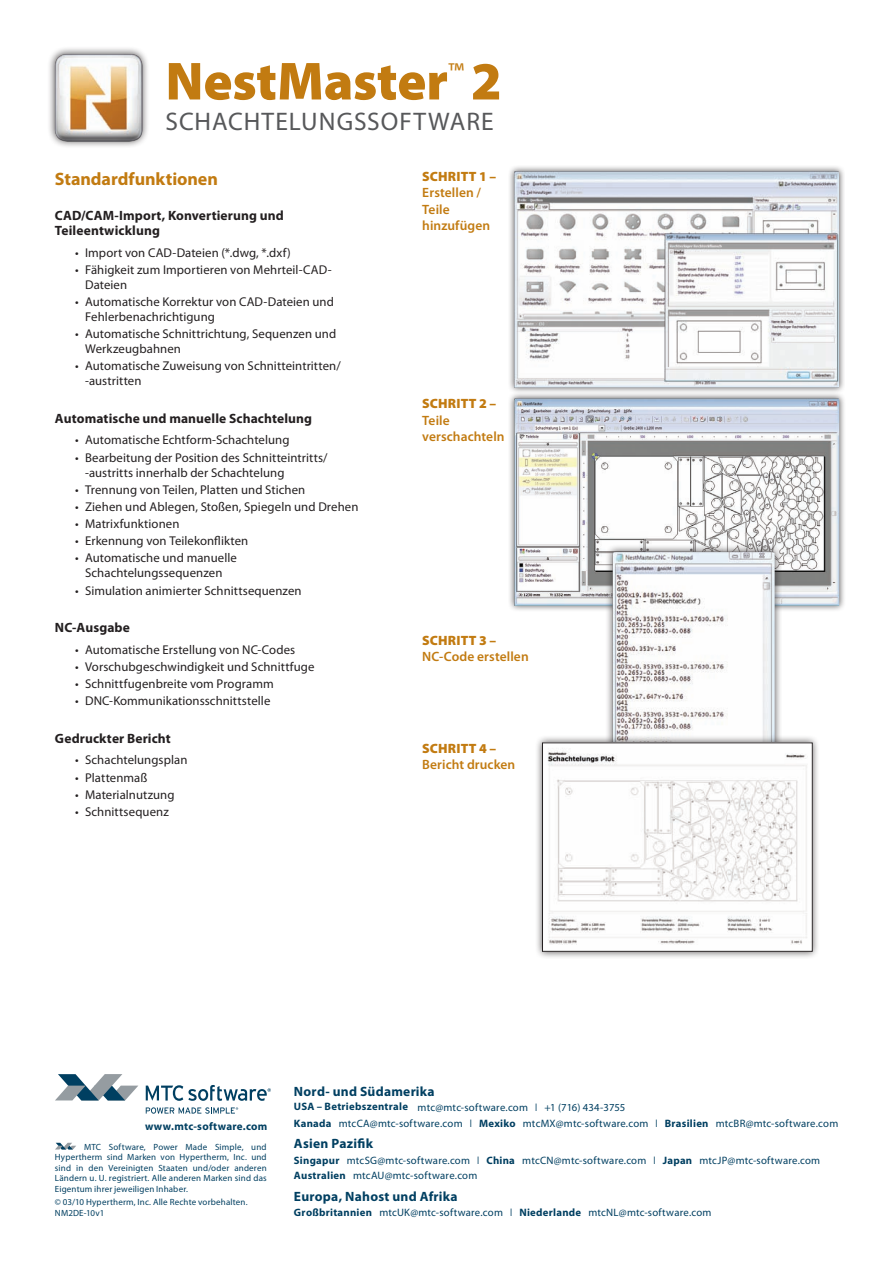
<style>
.page{position:relative;width:893px;height:1263px;background:#fff}
.page>*{position:absolute;margin:0;border:0;box-sizing:border-box;transform-origin:0 0}
.t1{font:900 54px "Myriad Pro";letter-spacing:-.005em;color:#c27b11}
.t2{font:25.5px "Myriad Pro";letter-spacing:.035em;color:#57585a}
.t3{font:700 18px "Myriad Pro";letter-spacing:-.005em;color:#c27b11}
.t4{font:700 13.5px/15px "Myriad Pro";letter-spacing:.01em;color:#231f20}
.t5{font:600 13.5px/16.2px "Myriad Pro";letter-spacing:.005em;color:#c27b11}
.t6{font:700 13.5px "Myriad Pro";letter-spacing:.02em;color:#003f61}
.t7{font:900 13.5px "Myriad Pro";letter-spacing:.015em;color:#c27b11}
.t8{font:12.75px/15px "Myriad Pro";letter-spacing:.005em;color:#231f20}
.t9{font:700 11.1px "Myriad Pro";letter-spacing:.025em;color:#003f61}
.t10{font:10.8px/15.1px "Myriad Pro";letter-spacing:.02em;color:#003f61}
.t11{font:9px/10.5px "Myriad Pro";letter-spacing:.015em;color:#003f61;text-align:justify}
.s1{font-weight:700}
</style>
<div class="page">
<div style="left:507px;top:391px;width:338px;height:221px;background:#231f20;opacity:.75"></div>
<img style="left:514px;top:398px;width:325px;height:208px">
<div style="left:507px;top:164px;width:338px;height:230px;background:#231f20;opacity:.75"></div>
<img style="left:514px;top:171px;width:325px;height:217px">
<div style="left:605px;top:544px;width:177px;height:271px;background:#231f20;opacity:.75"></div>
<img style="left:612px;top:552px;width:163px;height:183px">
<div style="left:534px;top:735px;width:286px;height:224px;background:#231f20;opacity:.75"></div>
<img style="left:544px;top:745px;width:266px;height:204px">
<div style="left:47px;top:46px;width:103px;height:103px;background:#231f20;opacity:.75"></div>
<img style="left:55px;top:54px;width:87px;height:88px">
<svg style="left:55px;top:1143px;width:21px;height:6px"></svg>
<svg style="left:55px;top:1074px;width:83px;height:26px"></svg>
<svg style="left:146px;top:1085px;width:125px;height:16px"></svg>
<svg style="left:146px;top:1107px;width:92px;height:6px"></svg>
<h1 class="t1" style="left:165px;top:45px;width:338px">NESTMASTER<sup>™</sup> 2</h1>
<h2 class="t2" style="left:165px;top:106px;width:330px">SCHACHTELUNGSSOFTWARE</h2>
<h3 class="t3" style="left:55px;top:167px;width:165px">Standardfunktionen</h3>
<p class="t4" style="left:55px;top:207px;width:230px">CAD/CAM-Import, Konvertierung und<br>Teileentwicklung</p>
<p class="t8" style="left:75px;top:245px;width:217px">• Import von CAD-Dateien (*.dwg, *.dxf)</p>
<p class="t8" style="left:85px;top:262px;width:248px;text-indent:-10px">• Fähigkeit zum Importieren von Mehrteil-CAD-<br>Dateien</p>
<p class="t8" style="left:85px;top:294px;width:250px;text-indent:-10px">• Automatische Korrektur von CAD-Dateien und<br>Fehlerbenachrichtigung</p>
<p class="t8" style="left:85px;top:326px;width:253px;text-indent:-10px">• Automatische Schnittrichtung, Sequenzen und<br>Werkzeugbahnen</p>
<p class="t8" style="left:85px;top:358px;width:257px;text-indent:-10px">• Automatische Zuweisung von Schnitteintritten/ -austritten</p>
<p class="t4" style="left:55px;top:410px;width:259px">Automatische und manuelle Schachtelung</p>
<p class="t8" style="left:75px;top:432px;width:216px">• Automatische Echtform-Schachtelung</p>
<p class="t8" style="left:85px;top:449px;width:244px;text-indent:-10px">• Bearbeitung der Position des Schnitteintritts/ -austritts innerhalb der Schachtelung</p>
<p class="t8" style="left:75px;top:482px;width:232px">• Trennung von Teilen, Platten und Stichen</p>
<p class="t8" style="left:75px;top:499px;width:285px">• Ziehen und Ablegen, Stoßen, Spiegeln und Drehen</p>
<p class="t8" style="left:75px;top:516px;width:106px">• Matrixfunktionen</p>
<p class="t8" style="left:75px;top:533px;width:175px">• Erkennung von Teilekonflikten</p>
<p class="t8" style="left:75px;top:550px;width:163px;text-align:center">• Automatische und manuelle<br>Schachtelungssequenzen</p>
<p class="t8" style="left:75px;top:582px;width:228px">• Simulation animierter Schnittsequenzen</p>
<p class="t4" style="left:55px;top:619px;width:77px">NC-Ausgabe</p>
<p class="t8" style="left:75px;top:642px;width:222px">• Automatische Erstellung von NC-Codes</p>
<p class="t8" style="left:75px;top:659px;width:241px">• Vorschubgeschwindigkeit und Schnittfuge</p>
<p class="t8" style="left:75px;top:676px;width:200px">• Schnittfugenbreite vom Programm</p>
<p class="t8" style="left:75px;top:693px;width:197px">• DNC-Kommunikationsschnittstelle</p>
<p class="t4" style="left:55px;top:730px;width:117px">Gedruckter Bericht</p>
<p class="t8" style="left:75px;top:752px;width:114px">• Schachtelungsplan</p>
<p class="t8" style="left:75px;top:769px;width:74px">• Plattenmaß</p>
<p class="t8" style="left:75px;top:787px;width:101px">• Materialnutzung</p>
<p class="t8" style="left:75px;top:804px;width:95px">• Schnittsequenz</p>
<p class="t7" style="left:422px;top:168px;width:75px">SCHRITT 1 –</p>
<p class="t5" style="left:422px;top:184px;width:69px">Erstellen /<br>Teile hinzufügen</p>
<p class="t7" style="left:422px;top:395px;width:75px">SCHRITT 2 –</p>
<p class="t5" style="left:422px;top:412px;width:84px">Teile verschachteln</p>
<p class="t7" style="left:422px;top:631px;width:75px">SCHRITT 3 –</p>
<p class="t5" style="left:422px;top:648px;width:108px">NC-Code erstellen</p>
<p class="t7" style="left:422px;top:739px;width:75px">SCHRITT 4 –</p>
<p class="t5" style="left:422px;top:756px;width:95px">Bericht drucken</p>
<p class="t9" style="left:145px;top:1119px;width:124px">www.mtc-software.com</p>
<p class="t11" style="left:55px;top:1141px;width:213px;text-indent:29px">MTC Software, Power Made Simple, und Hypertherm sind Marken von Hypertherm, Inc. und sind in den Vereinigten Staaten und/oder anderen Ländern u. U. registriert. Alle anderen Marken sind das Eigentum ihrer jeweiligen Inhaber.</p>
<p class="t11" style="left:55px;top:1197px;width:194px">© 03/10 Hypertherm, Inc. Alle Rechte vorbehalten.<br>NM2DE-10v1</p>
<p class="t6" style="left:294px;top:1083px;width:142px">Nord- und Südamerika</p>
<p class="t10" style="left:294px;top:1100px;width:546px"><span class="s1">USA – Betriebszentrale</span> mtc@mtc-software.com ❘ +1 (716) 434-3755<br><span class="s1">Kanada</span> mtcCA@mtc-software.com ❘ <span class="s1">Mexiko</span> mtcMX@mtc-software.com ❘ <span class="s1">Brasilien</span> mtcBR@mtc-software.com</p>
<p class="t6" style="left:294px;top:1135px;width:81px">Asien Pazifik</p>
<p class="t10" style="left:294px;top:1152px;width:528px"><span class="s1">Singapur</span> mtcSG@mtc-software.com ❘ <span class="s1">China</span> mtcCN@mtc-software.com ❘ <span class="s1">Japan</span> mtcJP@mtc-software.com<br><span class="s1">Australien</span> mtcAU@mtc-software.com</p>
<p class="t6" style="left:294px;top:1187px;width:165px">Europa, Nahost und Afrika</p>
<p class="t10" style="left:294px;top:1204px;width:419px"><span class="s1">Großbritannien</span> mtcUK@mtc-software.com ❘ <span class="s1">Niederlande</span> mtcNL@mtc-software.com</p>
</div>
